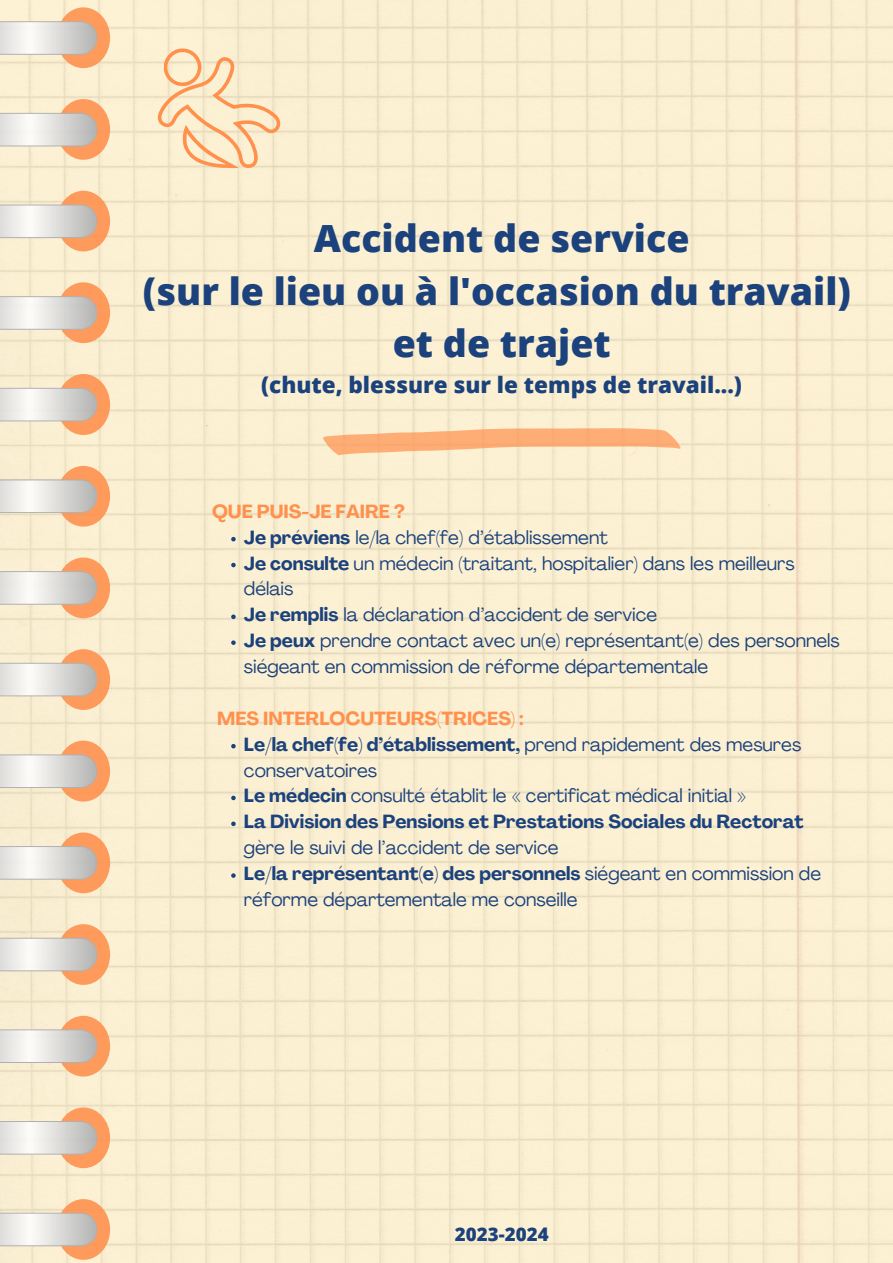
<style>
.page{position:relative;width:893px;height:1263px;background:#fff}
.page>*{position:absolute;margin:0;border:0;box-sizing:border-box;transform-origin:0 0}
.t1{font:800 37.5px "Open Sans";color:#1b427c}
.t2{font:800 22.5px "Open Sans";color:#1b427c}
.t3{font:18.75px/25.9px "Agrandir";color:#1b427c}
.t4{font:700 18.75px/25.9px "Agrandir";color:#1b427c}
.t5{font:700 18.75px "Agrandir";color:#ff914d}
.t6{font:800 18.75px "Open Sans";color:#1b427c}
.s1{font-weight:700}
.s2{font-weight:400}
</style>
<div class="page">
<img style="left:0;top:0;width:893px;height:1263px">
<svg style="left:323px;top:428px;width:357px;height:27px;background:#fcc293"></svg>
<svg style="left:156px;top:48px;width:125px;height:120px;background:#fadeba"></svg>
<svg style="left:231px;top:537px;width:5px;height:4px"></svg>
<svg style="left:231px;top:563px;width:5px;height:4px"></svg>
<svg style="left:231px;top:614px;width:5px;height:5px"></svg>
<svg style="left:231px;top:640px;width:5px;height:5px"></svg>
<svg style="left:231px;top:744px;width:5px;height:4px"></svg>
<svg style="left:231px;top:796px;width:5px;height:4px"></svg>
<svg style="left:231px;top:821px;width:5px;height:5px"></svg>
<svg style="left:231px;top:873px;width:5px;height:5px"></svg>
<svg style="left:57px;top:7px;width:53px;height:1253px;background:#fac99d"></svg>
<svg style="left:0;top:21px;width:97px;height:1225px;background:#eedfc8"></svg>
<p class="t1" style="left:314px;top:212px;width:377px">Accident de service</p>
<p class="t1" style="left:143px;top:265px;width:709px">(sur le lieu ou à l'occasion du travail)</p>
<p class="t1" style="left:393px;top:317px;width:219px">et de trajet</p>
<p class="t2" style="left:261px;top:369px;width:482px">(chute, blessure sur le temps de travail...)</p>
<p class="t5" style="left:212px;top:504px;width:194px">QUE PUIS-JE FAIRE ?</p>
<p class="t3" style="left:244px;top:526px;width:365px"><span class="s1">Je préviens</span> le/la chef(fe) d’établissement</p>
<p class="t3" style="left:244px;top:552px;width:552px"><span class="s1">Je consulte</span> un médecin (traitant, hospitalier) dans les meilleurs délais</p>
<p class="t3" style="left:244px;top:604px;width:415px"><span class="s1">Je remplis</span> la déclaration d’accident de service</p>
<p class="t3" style="left:244px;top:629px;width:597px"><span class="s1">Je peux</span> prendre contact avec un(e) représentant(e) des personnels siégeant en commission de réforme départementale</p>
<p class="t5" style="left:217px;top:711px;width:308px">MES INTERLOCUTEURS(TRICES) :</p>
<p class="t3" style="left:244px;top:733px;width:559px"><span class="s1">Le/la chef(fe) d’établissement,</span> prend rapidement des mesures conservatoires</p>
<p class="t3" style="left:244px;top:785px;width:504px"><span class="s1">Le médecin</span> consulté établit le « certificat médical initial »</p>
<p class="t4" style="left:244px;top:811px;width:561px">La Division des Pensions et Prestations Sociales du Rectorat <span class="s2">gère le suivi de l’accident de service</span></p>
<p class="t3" style="left:244px;top:862px;width:579px"><span class="s1">Le/la représentant(e) des personnels</span> siégeant en commission de réforme départementale me conseille</p>
<p class="t6" style="left:455px;top:1221px;width:95px">2023-2024</p>
</div>
